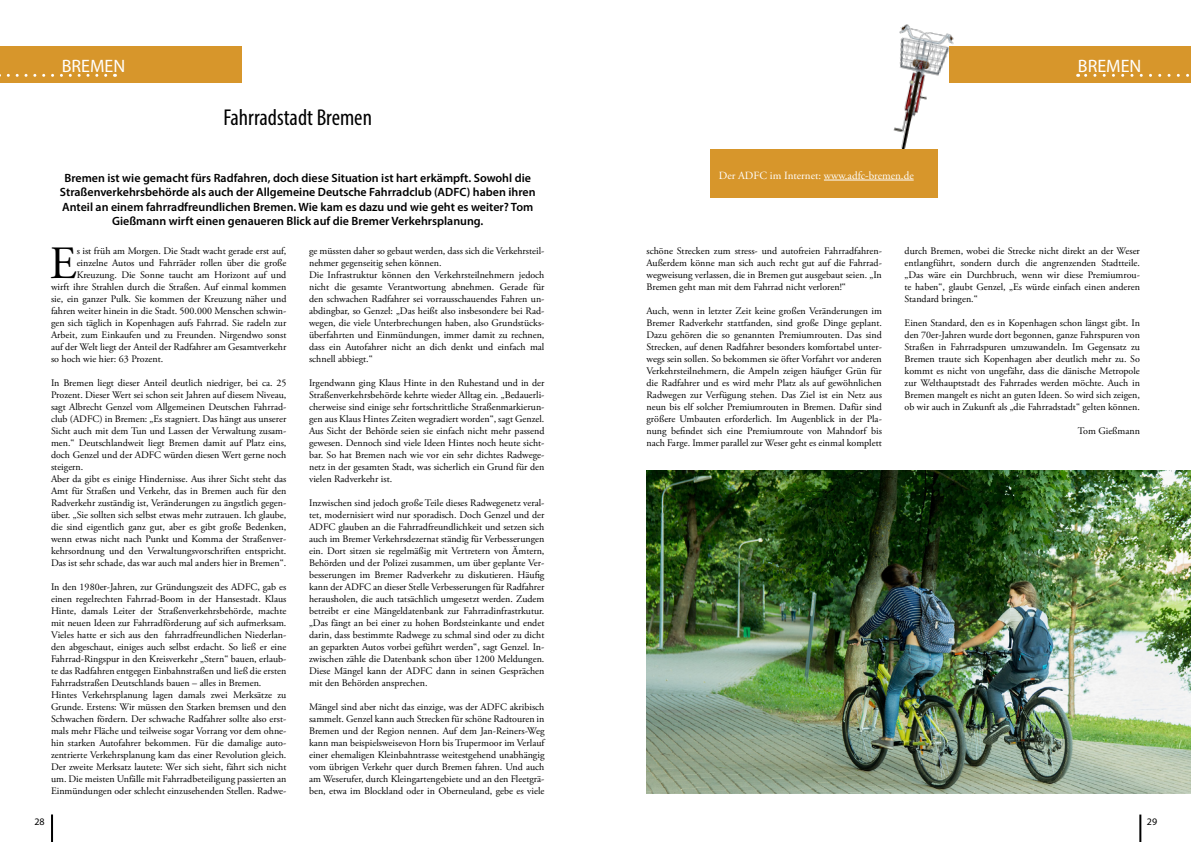
<style>
.page{position:relative;width:1191px;height:842px;background:#fff}
.page>*{position:absolute;margin:0;border:0;box-sizing:border-box;transform-origin:0 0}
.t1{font:46.2px "Adobe Garamond Pro";color:#000}
.t2{font:condensed 23px "Myriad Pro";color:#000}
.t3{font:18px "Myriad Pro";color:#fff}
.t4{font:600 12px/14.4px "Myriad Pro";color:#000;text-align:center}
.t5{font:11px "Adobe Garamond Pro";color:#fff}
.t6{font:10px/12px "Adobe Garamond Pro";color:#000;text-align:justify}
.t7{font:10px "Myriad Pro";color:#000}
</style>
<div class="page">
<hr style="left:51px;top:814px;width:2px;height:28px;background:#000">
<hr style="left:1139px;top:814px;width:2px;height:28px;background:#000">
<div style="left:0;top:46px;width:241px;height:36px;background:#d7962b"></div>
<svg style="left:0;top:74px;width:106px;height:3px"></svg>
<div style="left:949px;top:46px;width:242px;height:36px;background:#d7962b"></div>
<svg style="left:1077px;top:74px;width:112px;height:3px"></svg>
<img style="left:646px;top:471px;width:545px;height:323px">
<img style="left:876px;top:24px;width:82px;height:133px">
<div style="left:710px;top:150px;width:227px;height:48px;background:#d7962b"></div>
<hr style="left:824px;top:180px;width:89px;height:1px;background:#fff">
<h3 class="t3" style="left:62px;top:55px;width:65px">BREMEN</h3>
<h3 class="t3" style="left:1078px;top:55px;width:65px">BREMEN</h3>
<h2 class="t2" style="left:223px;top:103px;width:150px">Fahrradstadt Bremen</h2>
<p class="t4" style="left:60px;top:170px;width:477px">Bremen ist wie gemacht fürs Radfahren, doch diese Situation ist hart erkämpft. Sowohl die Straßenverkehrsbehörde als auch der Allgemeine Deutsche Fahrradclub (ADFC) haben ihren Anteil an einem fahrradfreundlichen Bremen. Wie kam es dazu und wie geht es weiter? Tom Gießmann wirft einen genaueren Blick auf die Bremer Verkehrsplanung.</p>
<h1 class="t1" style="left:50px;top:236px;width:28px">E</h1>
<p class="t6" style="left:77px;top:246px;width:211px">s ist früh am Morgen. Die Stadt wacht gerade erst auf,</p>
<p class="t6" style="left:309px;top:246px;width:237px;text-align:left">ge müssten daher so gebaut werden, dass sich die Verkehrsteil&shy;nehmer gegenseitig sehen können.<br>Die Infrastruktur können den Verkehrsteilnehmern jedoch nicht die gesamte Verantwortung abnehmen. Gerade für den schwachen Radfahrer sei vorrausschauendes Fahren un&shy;abdingbar, so Genzel: „Das heißt also insbesondere bei Rad&shy;wegen, die viele Unterbrechungen haben, also Grundstücks&shy;überfahrten und Einmündungen, immer damit zu rechnen, dass ein Autofahrer nicht an dich denkt und einfach mal schnell abbiegt.“</p>
<p class="t6" style="left:309px;top:378px;width:237px">Irgendwann ging Klaus Hinte in den Ruhestand und in der Straßenverkehrsbehörde kehrte wieder Alltag ein. „Bedauerli&shy;cherweise sind einige sehr fortschrittliche Straßenmarkierun&shy;gen aus Klaus Hintes Zeiten wegradiert worden“, sagt Genzel.<br>Aus Sicht der Behörde seien sie einfach nicht mehr passend gewesen. Dennoch sind viele Ideen Hintes noch heute sicht&shy;bar. So hat Bremen nach wie vor ein sehr dichtes Radwege&shy;netz in der gesamten Stadt, was sicherlich ein Grund für den vielen Radverkehr ist.</p>
<p class="t6" style="left:309px;top:498px;width:237px">Inzwischen sind jedoch große Teile dieses Radwegenetz veral&shy;tet, modernisiert wird nur sporadisch. Doch Genzel und der ADFC glauben an die Fahrradfreundlichkeit und setzen sich auch im Bremer Verkehrsdezernat ständig für Verbesserungen ein. Dort sitzen sie regelmäßig mit Vertretern von Ämtern, Behörden und der Polizei zusammen, um über geplante Ver&shy;besserungen im Bremer Radverkehr zu diskutieren. Häufig kann der ADFC an dieser Stelle Verbesserungen für Radfahrer herausholen, die auch tatsächlich umgesetzt werden. Zudem betreibt er eine Mängeldatenbank zur Fahrradinfrastrkutur. „Das fängt an bei einer zu hohen Bordsteinkante und endet darin, dass bestimmte Radwege zu schmal sind oder zu dicht an geparkten Autos vorbei geführt werden“, sagt Genzel. In&shy;zwischen zähle die Datenbank schon über 1200 Meldungen.<br>Diese Mängel kann der ADFC dann in seinen Gesprächen mit den Behörden ansprechen.</p>
<p class="t6" style="left:309px;top:702px;width:237px">Mängel sind aber nicht das einzige, was der ADFC akribisch sammelt. Genzel kann auch Strecken für schöne Radtouren in Bremen und der Region nennen. Auf dem Jan-Reiners-Weg kann man beispielsweisevon Horn bis Trupermoor im Verlauf einer ehemaligen Kleinbahntrasse weitestgehend unabhängig vom übrigen Verkehr quer durch Bremen fahren. Und auch am Weserufer, durch Kleingartengebiete und an den Fleetgrä&shy;ben, etwa im Blockland oder in Oberneuland, gebe es viele</p>
<p class="t6" style="left:77px;top:258px;width:211px">einzelne Autos und Fahrräder rollen über die große</p>
<p class="t6" style="left:77px;top:270px;width:211px">Kreuzung. Die Sonne taucht am Horizont auf und</p>
<p class="t6" style="left:51px;top:282px;width:237px">wirft ihre Strahlen durch die Straßen. Auf einmal kommen</p>
<p class="t6" style="left:51px;top:294px;width:237px">sie, ein ganzer Pulk. Sie kommen der Kreuzung näher und</p>
<p class="t6" style="left:51px;top:306px;width:237px">fahren weiter hinein in die Stadt. 500.000 Menschen schwin-</p>
<p class="t6" style="left:51px;top:318px;width:237px">gen sich täglich in Kopenhagen aufs Fahrrad. Sie radeln zur</p>
<p class="t6" style="left:51px;top:330px;width:237px">Arbeit, zum Einkaufen und zu Freunden. Nirgendwo sonst</p>
<p class="t6" style="left:51px;top:342px;width:237px">auf der Welt liegt der Anteil der Radfahrer am Gesamtverkehr</p>
<p class="t6" style="left:51px;top:354px;width:114px">so hoch wie hier: 63 Prozent.</p>
<p class="t6" style="left:51px;top:378px;width:237px;text-align:left">In Bremen liegt dieser Anteil deutlich niedriger, bei ca. 25<br>Prozent. Dieser Wert sei schon seit Jahren auf diesem Niveau, sagt Albrecht Genzel vom Allgemeinen Deutschen Fahrrad&shy;club (ADFC) in Bremen: „Es stagniert. Das hängt aus unserer Sicht auch mit dem Tun und Lassen der Verwaltung zusam&shy;men.“ Deutschlandweit liegt Bremen damit auf Platz eins, doch Genzel und der ADFC würden diesen Wert gerne noch steigern.<br>Aber da gibt es einige Hindernisse. Aus ihrer Sicht steht das Amt für Straßen und Verkehr, das in Bremen auch für den Radverkehr zuständig ist, Veränderungen zu ängstlich gegen&shy;über. „Sie sollten sich selbst etwas mehr zutrauen. Ich glaube, die sind eigentlich ganz gut, aber es gibt große Bedenken, wenn etwas nicht nach Punkt und Komma der Straßenver&shy;kehrsordnung und den Verwaltungsvorschriften entspricht.<br>Das ist sehr schade, das war auch mal anders hier in Bremen“.</p>
<p class="t6" style="left:51px;top:582px;width:237px;text-align:left">In den 1980er-Jahren, zur Gründungszeit des ADFC, gab es einen regelrechten Fahrrad-Boom in der Hansestadt. Klaus Hinte, damals Leiter der Straßenverkehrsbehörde, machte mit neuen Ideen zur Fahrradförderung auf sich aufmerksam.<br>Vieles hatte er sich aus den fahrradfreundlichen Niederlan&shy;den abgeschaut, einiges auch selbst erdacht. So ließ er eine Fahrrad-Ringspur in den Kreisverkehr „Stern“ bauen, erlaub&shy;te das Radfahren entgegen Einbahnstraßen und ließ die ersten Fahrradstraßen Deutschlands bauen – alles in Bremen.<br>Hintes Verkehrsplanung lagen damals zwei Merksätze zu Grunde. Erstens: Wir müssen den Starken bremsen und den Schwachen fördern. Der schwache Radfahrer sollte also erst&shy;mals mehr Fläche und teilweise sogar Vorrang vor dem ohne&shy;hin starken Autofahrer bekommen. Für die damalige auto&shy;zentrierte Verkehrsplanung kam das einer Revolution gleich.<br>Der zweite Merksatz lautete: Wer sich sieht, fährt sich nicht um. Die meisten Unfälle mit Fahrradbeteiligung passierten an Einmündungen oder schlecht einzusehenden Stellen. Radwe-</p>
<p class="t5" style="left:719px;top:169px;width:196px">Der ADFC im Internet: www.adfc-bremen.de</p>
<p class="t6" style="left:646px;top:246px;width:237px">schöne Strecken zum stress- und autofreien Fahrradfahren-Außerdem könne man sich auch recht gut auf die Fahrrad&shy;wegweisung verlassen, die in Bremen gut ausgebaut seien. „In Bremen geht man mit dem Fahrrad nicht verloren!“</p>
<p class="t6" style="left:646px;top:306px;width:237px">Auch, wenn in letzter Zeit keine großen Veränderungen im Bremer Radverkehr stattfanden, sind große Dinge geplant.<br>Dazu gehören die so genannten Premiumrouten. Das sind Strecken, auf denen Radfahrer besonders komfortabel unter&shy;wegs sein sollen. So bekommen sie öfter Vorfahrt vor anderen Verkehrsteilnehmern, die Ampeln zeigen häufiger Grün für die Radfahrer und es wird mehr Platz als auf gewöhnlichen Radwegen zur Verfügung stehen. Das Ziel ist ein Netz aus neun bis elf solcher Premiumrouten in Bremen. Dafür sind größere Umbauten erforderlich. Im Augenblick in der Pla&shy;nung befindet sich eine Premiumroute von Mahndorf bis nach Farge. Immer parallel zur Weser geht es einmal komplett</p>
<p class="t6" style="left:904px;top:246px;width:237px">durch Bremen, wobei die Strecke nicht direkt an der Weser entlangführt, sondern durch die angrenzenden Stadtteile. „Das wäre ein Durchbruch, wenn wir diese Premiumrou&shy;te haben“, glaubt Genzel, „Es würde einfach einen anderen Standard bringen.“</p>
<p class="t6" style="left:904px;top:318px;width:237px">Einen Standard, den es in Kopenhagen schon längst gibt. In den 70er-Jahren wurde dort begonnen, ganze Fahrspuren von Straßen in Fahrradspuren umzuwandeln. Im Gegensatz zu Bremen traute sich Kopenhagen aber deutlich mehr zu. So kommt es nicht von ungefähr, dass die dänische Metropole zur Welthauptstadt des Fahrrades werden möchte. Auch in Bremen mangelt es nicht an guten Ideen. So wird sich zeigen, ob wir auch in Zukunft als „die Fahrradstadt“ gelten können.</p>
<p class="t6" style="left:1077px;top:426px;width:64px">Tom Gießmann</p>
<p class="t7" style="left:34px;top:816px;width:12px">28</p>
<p class="t7" style="left:1146px;top:815px;width:12px">29</p>
</div>
